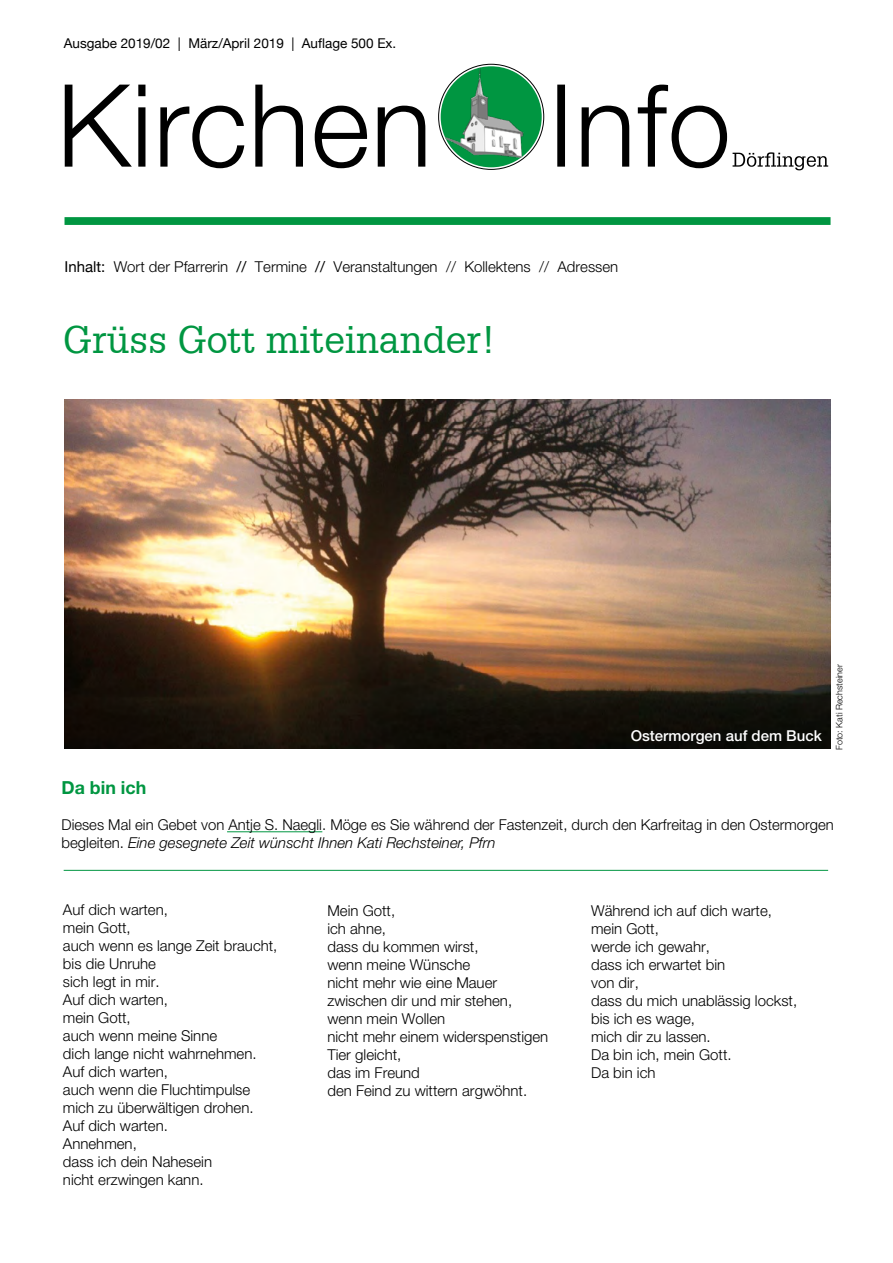
<style>
.page{position:relative;width:893px;height:1263px;background:#fff}
.page>*{position:absolute;margin:0;border:0;box-sizing:border-box;transform-origin:0 0}
.t1{font:37.5px "Glypha LT";color:#009641}
.t2{font:700 18px "Helvetica Neue";color:#009641}
.t3{font:300 15px/18px "Helvetica Neue";color:#000}
.t4{font:500 15px "Helvetica Neue";color:#fff}
.t5{font:13.5px "Helvetica Neue";color:#000}
.t6{font:300 9px "Helvetica Neue";color:#000}
.s1{font-weight:400}
.s2{font-style:italic}
</style>
<div class="page">
<svg style="left:65px;top:85px;width:763px;height:85px"></svg>
<div style="left:65px;top:217px;width:765px;height:8px;background:#009641"></div>
<img style="left:441px;top:67px;width:99px;height:98px">
<img style="left:65px;top:400px;width:765px;height:349px">
<hr style="left:227px;top:831px;width:95px;height:1px;background:#009641">
<hr style="left:64px;top:870px;width:764px;height:1px;background:#009641">
<p class="t5" style="left:64px;top:33px;width:334px">Ausgabe 2019/02 | März/April 2019 | Auflage 500 Ex.</p>
<p class="t3" style="left:65px;top:257px;width:555px"><span class="s1">Inhalt:</span> Wort der Pfarrerin <span class="s1">//</span> Termine <span class="s1">//</span> Veranstaltungen // Kollektens // Adressen</p>
<h1 class="t1" style="left:63px;top:317px;width:434px">Grüss Gott miteinander!</h1>
<p class="t4" style="left:631px;top:727px;width:193px">Ostermorgen auf dem Buck</p>
<p class="t6" style="left:834px;top:750px;width:87px;rotate:-90deg">Foto: Kati Rechsteiner</p>
<p class="t2" style="left:62px;top:776px;width:86px">Da bin ich</p>
<p class="t3" style="left:62px;top:815px;width:774px">Dieses Mal ein Gebet von Antje S. Naegli. Möge es Sie während der Fastenzeit, durch den Karfreitag in den Ostermorgen begleiten. <span class="s2">Eine gesegnete Zeit wünscht Ihnen Kati Rechsteiner, Pfrn</span></p>
<p class="t3" style="left:63px;top:901px;width:216px">Auf dich warten,<br>mein Gott,<br>auch wenn es lange Zeit braucht, bis die Unruhe<br>sich legt in mir.<br>Auf dich warten,<br>mein Gott,<br>auch wenn meine Sinne<br>dich lange nicht wahrnehmen.<br>Auf dich warten,<br>auch wenn die Fluchtimpulse mich zu überwältigen drohen.<br>Auf dich warten.<br>Annehmen,<br>dass ich dein Nahesein<br>nicht erzwingen kann.</p>
<p class="t3" style="left:327px;top:901px;width:222px">Mein Gott,<br>ich ahne,<br>dass du kommen wirst,<br>wenn meine Wünsche<br>nicht mehr wie eine Mauer zwischen dir und mir stehen, wenn mein Wollen<br>nicht mehr einem widerspenstigen<br>Tier gleicht,<br>das im Freund<br>den Feind zu wittern argwöhnt.</p>
<p class="t3" style="left:591px;top:901px;width:208px">Während ich auf dich warte, mein Gott,<br>werde ich gewahr,<br>dass ich erwartet bin<br>von dir,<br>dass du mich unablässig lockst, bis ich es wage,<br>mich dir zu lassen.<br>Da bin ich, mein Gott.<br>Da bin ich</p>
</div>
